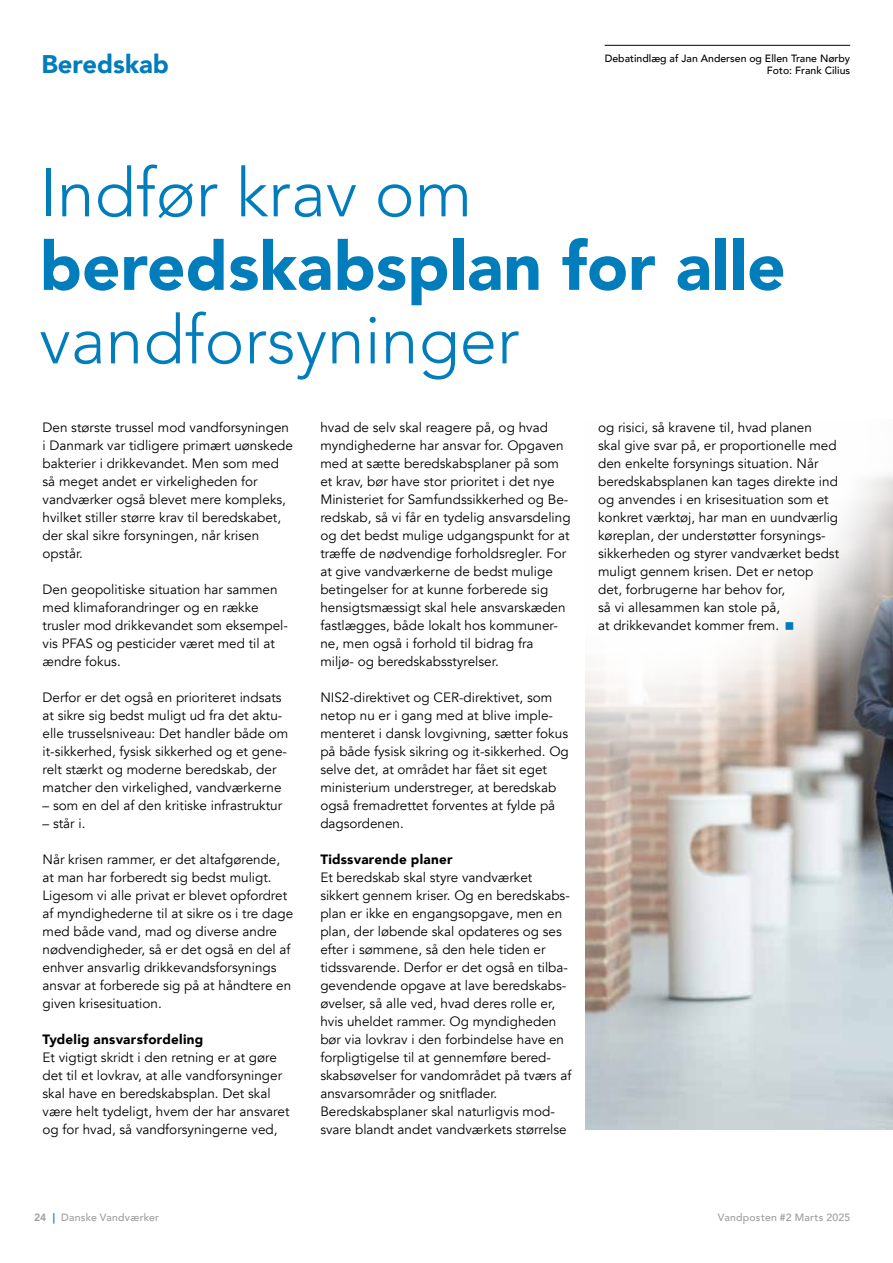
<style>
.page{position:relative;width:893px;height:1263px;background:#fff}
.page>*{position:absolute;margin:0;border:0;box-sizing:border-box;transform-origin:0 0}
.t1{font:300 67.5px "Avenir";color:#017dbc}
.t2{font:900 67.5px "Avenir";color:#017dbc}
.t3{font:900 25.5px "Avenir";color:#017dbc}
.t4{font:13.5px/18px "Avenir";color:#000}
.t5{font:900 13.5px "Avenir";letter-spacing:.015em;color:#000}
.t6{font:500 10.5px/12.6px "Avenir";color:#000;text-align:right}
.t7{font:500 10.5px "Avenir";letter-spacing:.025em;color:#9d9d9c}
.s1{font-weight:800}
.s2{font-weight:800;color:#017dbc}
</style>
<div class="page">
<img style="left:585px;top:806px;width:308px;height:323px">
<svg style="left:585px;top:475px;width:308px;height:331px"></svg>
<hr style="left:605px;top:45px;width:245px;height:1px;background:#000">
<svg style="left:786px;top:622px;width:7px;height:7px"></svg>
<h2 class="t3" style="left:41px;top:43px;width:129px">Beredskab</h2>
<p class="t6" style="left:605px;top:51px;width:247px">Debatindlæg af Jan Andersen og Ellen Trane Nørby<br>Foto: Frank Cilius</p>
<h1 class="t1" style="left:39px;top:153px;width:434px">Indfør krav om</h1>
<h1 class="t2" style="left:39px;top:208px;width:748px">beredskabsplan for alle</h1>
<h1 class="t1" style="left:39px;top:300px;width:482px">vandforsyninger</h1>
<p class="t4" style="left:43px;top:419px;width:252px">Den største trussel mod vandforsyningen i Danmark var tidligere primært uønskede bakterier i drikkevandet. Men som med så meget andet er virkeligheden for vandværker også blevet mere kompleks, hvilket stiller større krav til beredskabet, der skal sikre forsyningen, når krisen opstår.</p>
<p class="t4" style="left:43px;top:581px;width:247px">Den geopolitiske situation har sammen med klimaforandringer og en række trusler mod drikkevandet som eksempel&shy;vis PFAS og pesticider været med til at ændre fokus.</p>
<p class="t4" style="left:43px;top:689px;width:247px">Derfor er det også en prioriteret indsats at sikre sig bedst muligt ud fra det aktu&shy;elle trusselsniveau: Det handler både om it-sikkerhed, fysisk sikkerhed og et gene&shy;relt stærkt og moderne beredskab, der matcher den virkelighed, vandværkerne</p>
<p class="t4" style="left:43px;top:797px;width:241px">– som en del af den kritiske infrastruktur</p>
<p class="t4" style="left:43px;top:815px;width:44px">– står i.</p>
<p class="t4" style="left:43px;top:851px;width:252px">Når krisen rammer, er det altafgørende, at man har forberedt sig bedst muligt.<br>Ligesom vi alle privat er blevet opfordret af myndighederne til at sikre os i tre dage med både vand, mad og diverse andre nødvendigheder, så er det også en del af enhver ansvarlig drikkevandsforsynings ansvar at forberede sig på at håndtere en given krisesituation.</p>
<p class="t5" style="left:43px;top:1028px;width:162px">Tydelig ansvarsfordeling</p>
<p class="t4" style="left:43px;top:1048px;width:248px">Et vigtigt skridt i den retning er at gøre det til et lovkrav, at alle vandforsyninger skal have en beredskabsplan. Det skal være helt tydeligt, hvem der har ansvaret og for hvad, så vandforsyningerne ved,</p>
<p class="t4" style="left:320px;top:418px;width:252px">hvad de selv skal reagere på, og hvad myndighederne har ansvar for. Opgaven med at sætte beredskabsplaner på som et krav, bør have stor prioritet i det nye Ministeriet for Samfundssikkerhed og Be&shy;redskab, så vi får en tydelig ansvarsdeling og det bedst mulige udgangspunkt for at træffe de nødvendige forholdsregler. For at give vandværkerne de bedst mulige betingelser for at kunne forberede sig hensigtsmæssigt skal hele ansvarskæden fastlægges, både lokalt hos kommuner&shy;ne, men også i forhold til bidrag fra miljø- og beredskabsstyrelser.</p>
<p class="t4" style="left:320px;top:688px;width:250px">NIS2-direktivet og CER-direktivet, som netop nu er i gang med at blive imple&shy;menteret i dansk lovgivning, sætter fokus på både fysisk sikring og it-sikkerhed. Og selve det, at området har fået sit eget ministerium understreger, at beredskab også fremadrettet forventes at fylde på dagsordenen.</p>
<p class="t5" style="left:320px;top:848px;width:134px">Tidssvarende planer</p>
<p class="t4" style="left:320px;top:868px;width:252px">Et beredskab skal styre vandværket sikkert gennem kriser. Og en beredskabs&shy;plan er ikke en engangsopgave, men en plan, der løbende skal opdateres og ses efter i sømmene, så den hele tiden er tidssvarende. Derfor er det også en tilba&shy;gevendende opgave at lave beredskabs&shy;øvelser, så alle ved, hvad deres rolle er, hvis uheldet rammer. Og myndigheden bør via lovkrav i den forbindelse have en forpligtigelse til at gennemføre bered&shy;skabsøvelser for vandområdet på tværs af ansvarsområder og snitflader.<br>Beredskabsplaner skal naturligvis mod&shy;svare blandt andet vandværkets størrelse</p>
<p class="t4" style="left:598px;top:418px;width:242px">og risici, så kravene til, hvad planen<br>skal give svar på, er proportionelle med den enkelte forsynings situation. Når beredskabsplanen kan tages direkte ind og anvendes i en krisesituation som et konkret værktøj, har man en uundværlig køreplan, der understøtter forsynings&shy;sikkerheden og styrer vandværket bedst muligt gennem krisen. Det er netop det, forbrugerne har behov for,<br>så vi allesammen kan stole på,<br>at drikkevandet kommer frem.</p>
<p class="t7" style="left:34px;top:1208px;width:127px"><span class="s1">24</span> <span class="s2">|</span> Danske Vandværker</p>
<p class="t7" style="left:718px;top:1208px;width:134px">Vandposten #2 Marts 2025</p>
</div>
